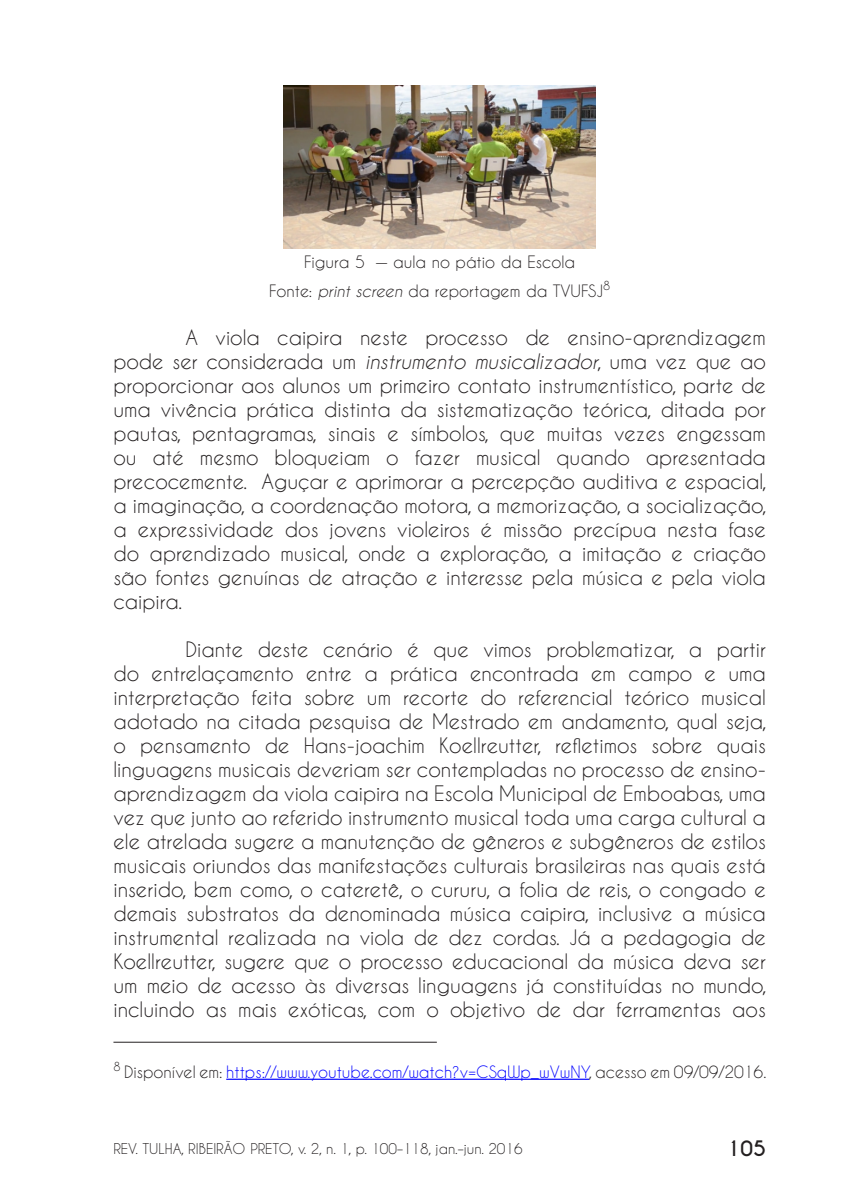
<style>
.page{position:relative;width:851px;height:1191px;background:#fff}
.page>*{position:absolute;margin:0;border:0;box-sizing:border-box;transform-origin:0 0}
.t1{font:20px/24px "Caviar Dreams";color:#231f20;text-align:justify}
.t2{font:700 20px "Caviar Dreams";color:#231f20}
.t3{font:16px "Caviar Dreams";color:#00f}
.t4{font:16px/28.8px "Caviar Dreams";color:#231f20;text-align:center}
.t5{font:14px "Caviar Dreams";color:#231f20}
.s1{font-style:italic}
.s2{color:#231f20}
</style>
<div class="page">
<img style="left:283px;top:85px;width:312px;height:164px">
<hr style="left:113px;top:1041px;width:324px;height:1px;background:#231f20">
<hr style="left:226px;top:1078px;width:363px;height:1px;background:#00f">
<p class="t4" style="left:269px;top:247px;width:342px">Figura 5 — aula no pátio da Escola<br>Fonte: <span class="s1">print screen</span> da reportagem da TVUFSJ<sup>8</sup></p>
<p class="t1" style="left:113px;top:325px;width:654px;text-indent:72px">A viola caipira neste processo de ensino-aprendizagem pode ser considerada um <span class="s1">instrumento musicalizador</span>, uma vez que ao proporcionar aos alunos um primeiro contato instrumentístico, parte de uma vivência prática distinta da sistematização teórica, ditada por pautas, pentagramas, sinais e símbolos, que muitas vezes engessam ou até mesmo bloqueiam o fazer musical quando apresentada precocemente. Aguçar e aprimorar a percepção auditiva e espacial, a imaginação, a coordenação motora, a memorização, a socialização, a expressividade dos jovens violeiros é missão precípua nesta fase do aprendizado musical, onde a exploração, a imitação e criação são fontes genuínas de atração e interesse pela música e pela viola caipira.</p>
<p class="t1" style="left:113px;top:637px;width:654px;text-indent:72px">Diante deste cenário é que vimos problematizar, a partir do entrelaçamento entre a prática encontrada em campo e uma interpretação feita sobre um recorte do referencial teórico musical adotado na citada pesquisa de Mestrado em andamento, qual seja, o pensamento de Hans-joachim Koellreutter, refletimos sobre quais linguagens musicais deveriam ser contempladas no processo de ensino&shy;aprendizagem da viola caipira na Escola Municipal de Emboabas, uma vez que junto ao referido instrumento musical toda uma carga cultural a ele atrelada sugere a manutenção de gêneros e subgêneros de estilos musicais oriundos das manifestações culturais brasileiras nas quais está inserido, bem como, o cateretê, o cururu, a folia de reis, o congado e demais substratos da denominada música caipira, inclusive a música instrumental realizada na viola de dez cordas. Já a pedagogia de Koellreutter, sugere que o processo educacional da música deva ser um meio de acesso às diversas linguagens já constituídas no mundo, incluindo as mais exóticas, com o objetivo de dar ferramentas aos</p>
<p class="t3" style="left:113px;top:1062px;width:654px"><sup>8</sup> <span class="s2">Disponível em:</span> https://www.youtube.com/watch?v=CSqWp_wVwNY<span class="s2">, acesso em 09/09/2016.</span></p>
<p class="t5" style="left:113px;top:1140px;width:410px">REV. TULHA, RIBEIRÃO PRETO, v. 2, n. 1, p. 100–118, jan.–jun. 2016</p>
<p class="t2" style="left:726px;top:1136px;width:41px">105</p>
</div>
